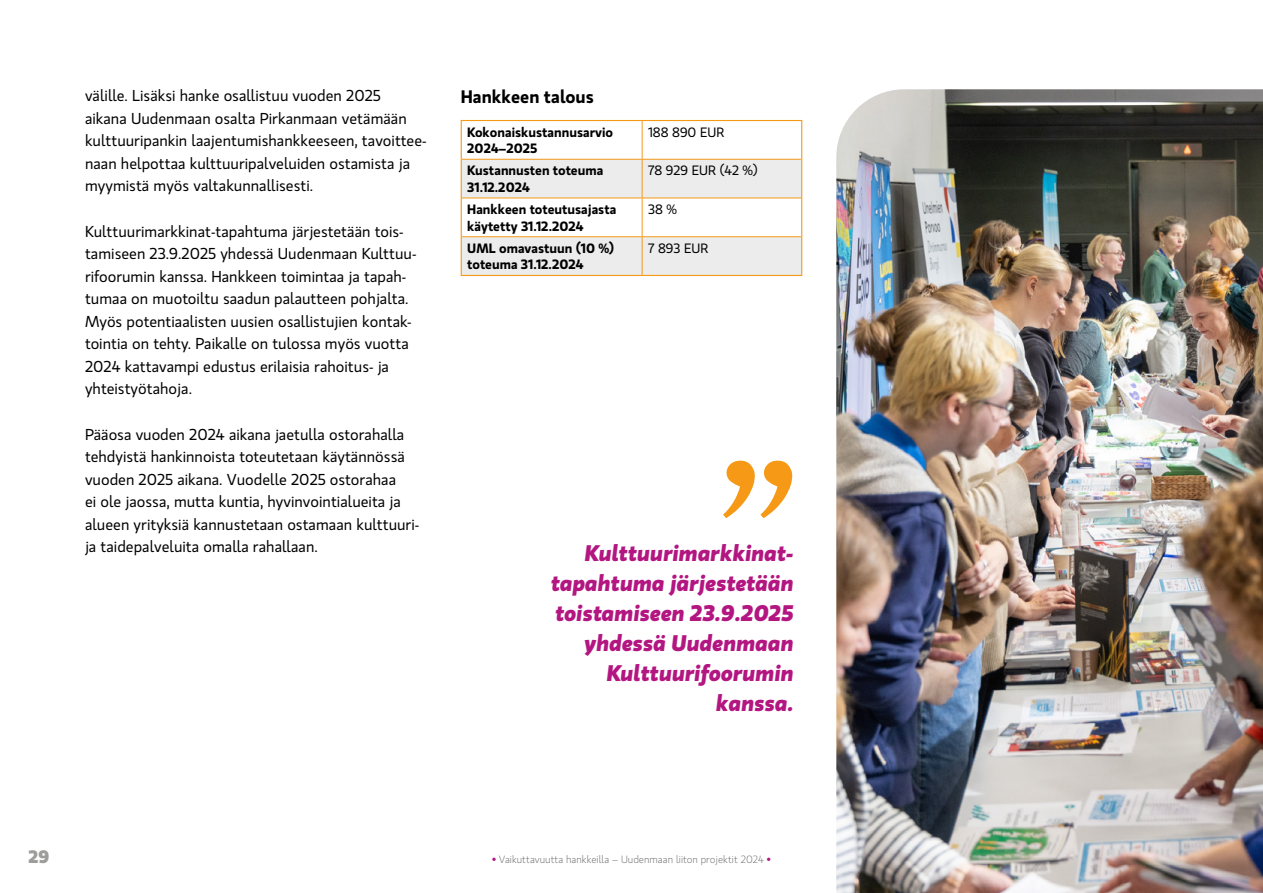
<style>
.page{position:relative;width:1263px;height:893px;background:#fff}
.page>*{position:absolute;margin:0;border:0;box-sizing:border-box;transform-origin:0 0}
.t1{font:italic 700 22.5px/30px "Gloriola Std";color:#b31681;text-align:right}
.laatikon_otsikko{font:600 18px "Gloriola Std";color:#000}
.t2{font:700 18px "Gloriola Std";color:#9d9d9c}
.Leipäteksti{font:15.75px/22.5px "Gloriola Std";color:#000}
.Taulukko_isompi{font:600 13.5px/16.5px "Gloriola Std";color:#000}
.Taulukko_isompi-2{font:13.5px "Gloriola Std";color:#000}
.t3{font:300 10.5px "Gloriola Std";color:#706f6f}
.s1{color:#b31681}
</style>
<div class="page">
<svg style="left:462px;top:160px;width:339px;height:115px"></svg>
<hr style="left:461px;top:120px;width:181px;height:1px;background:#f59916">
<hr style="left:461px;top:121px;width:1px;height:38px;background:#f59916">
<hr style="left:642px;top:120px;width:160px;height:1px;background:#f59916">
<hr style="left:801px;top:121px;width:1px;height:38px;background:#f59916">
<hr style="left:461px;top:159px;width:1px;height:39px;background:#f59916">
<hr style="left:801px;top:159px;width:1px;height:39px;background:#f59916">
<hr style="left:461px;top:198px;width:1px;height:39px;background:#f59916">
<hr style="left:801px;top:198px;width:1px;height:39px;background:#f59916">
<hr style="left:461px;top:237px;width:1px;height:38px;background:#f59916">
<hr style="left:801px;top:237px;width:1px;height:38px;background:#f59916">
<hr style="left:461px;top:275px;width:181px;height:1px;background:#f59916">
<hr style="left:642px;top:275px;width:160px;height:1px;background:#f59916">
<hr style="left:642px;top:121px;width:1px;height:38px;background:#f59916">
<hr style="left:462px;top:159px;width:180px;height:1px;background:#f59916">
<hr style="left:642px;top:159px;width:159px;height:1px;background:#f59916">
<hr style="left:642px;top:160px;width:1px;height:38px;background:#f59916">
<hr style="left:462px;top:198px;width:180px;height:1px;background:#f59916">
<hr style="left:642px;top:198px;width:159px;height:1px;background:#f59916">
<hr style="left:642px;top:198px;width:1px;height:38px;background:#f59916">
<hr style="left:462px;top:236px;width:180px;height:1px;background:#f59916">
<hr style="left:642px;top:236px;width:159px;height:1px;background:#f59916">
<hr style="left:642px;top:237px;width:1px;height:38px;background:#f59916">
<img style="left:836px;top:89px;width:427px;height:804px">
<svg style="left:723px;top:461px;width:69px;height:57px"></svg>
<p class="Leipäteksti" style="left:85px;top:84px;width:343px">välille. Lisäksi hanke osallistuu vuoden 2025<br>aikana Uudenmaan osalta Pirkanmaan vetämään kulttuuripankin laajentumishankkeeseen, tavoittee&shy;naan helpottaa kulttuuripalveluiden ostamista ja myymistä myös valtakunnallisesti.</p>
<p class="Leipäteksti" style="left:85px;top:220px;width:333px">Kulttuurimarkkinat-tapahtuma järjestetään tois&shy;tamiseen 23.9.2025 yhdessä Uudenmaan Kulttuu&shy;rifoorumin kanssa. Hankkeen toimintaa ja tapah&shy;tumaa on muotoiltu saadun palautteen pohjalta.<br>Myös potentiaalisten uusien osallistujien kontak&shy;tointia on tehty. Paikalle on tulossa myös vuotta 2024 kattavampi edustus erilaisia rahoitus- ja yhteistyötahoja.</p>
<p class="Leipäteksti" style="left:85px;top:423px;width:336px">Pääosa vuoden 2024 aikana jaetulla ostorahalla tehdyistä hankinnoista toteutetaan käytännössä vuoden 2025 aikana. Vuodelle 2025 ostorahaa<br>ei ole jaossa, mutta kuntia, hyvinvointialueita ja alueen yrityksiä kannustetaan ostamaan kulttuuri&shy;ja taidepalveluita omalla rahallaan.</p>
<p class="laatikon_otsikko" style="left:461px;top:84px;width:135px">Hankkeen talous</p>
<p class="Taulukko_isompi" style="left:467px;top:123px;width:147px">Kokonaiskustannusarvio<br>2024–2025</p>
<p class="Taulukko_isompi-2" style="left:648px;top:123px;width:78px">188 890 EUR</p>
<p class="Taulukko_isompi" style="left:467px;top:162px;width:138px">Kustannusten toteuma<br>31.12.2024</p>
<p class="Taulukko_isompi-2" style="left:648px;top:162px;width:111px">78 929 EUR (42 %)</p>
<p class="Taulukko_isompi" style="left:467px;top:201px;width:151px">Hankkeen toteutusajasta käytetty 31.12.2024</p>
<p class="Taulukko_isompi-2" style="left:648px;top:200px;width:30px">38 %</p>
<p class="Taulukko_isompi" style="left:467px;top:239px;width:149px">UML omavastuun (10 %) toteuma 31.12.2024</p>
<p class="Taulukko_isompi-2" style="left:648px;top:239px;width:62px">7 893 EUR</p>
<h1 class="t1" style="left:551px;top:537px;width:244px">Kulttuurimarkkinat&shy;tapahtuma järjestetään toistamiseen 23.9.2025 yhdessä Uudenmaan<br>Kulttuurifoorumin kanssa.</h1>
<p class="t2" style="left:28px;top:844px;width:23px">29</p>
<p class="t3" style="left:492px;top:853px;width:280px"><span class="s1">•</span> Vaikuttavuutta hankkeilla – Uudenmaan liiton projektit 2024 <span class="s1">•</span></p>
</div>
